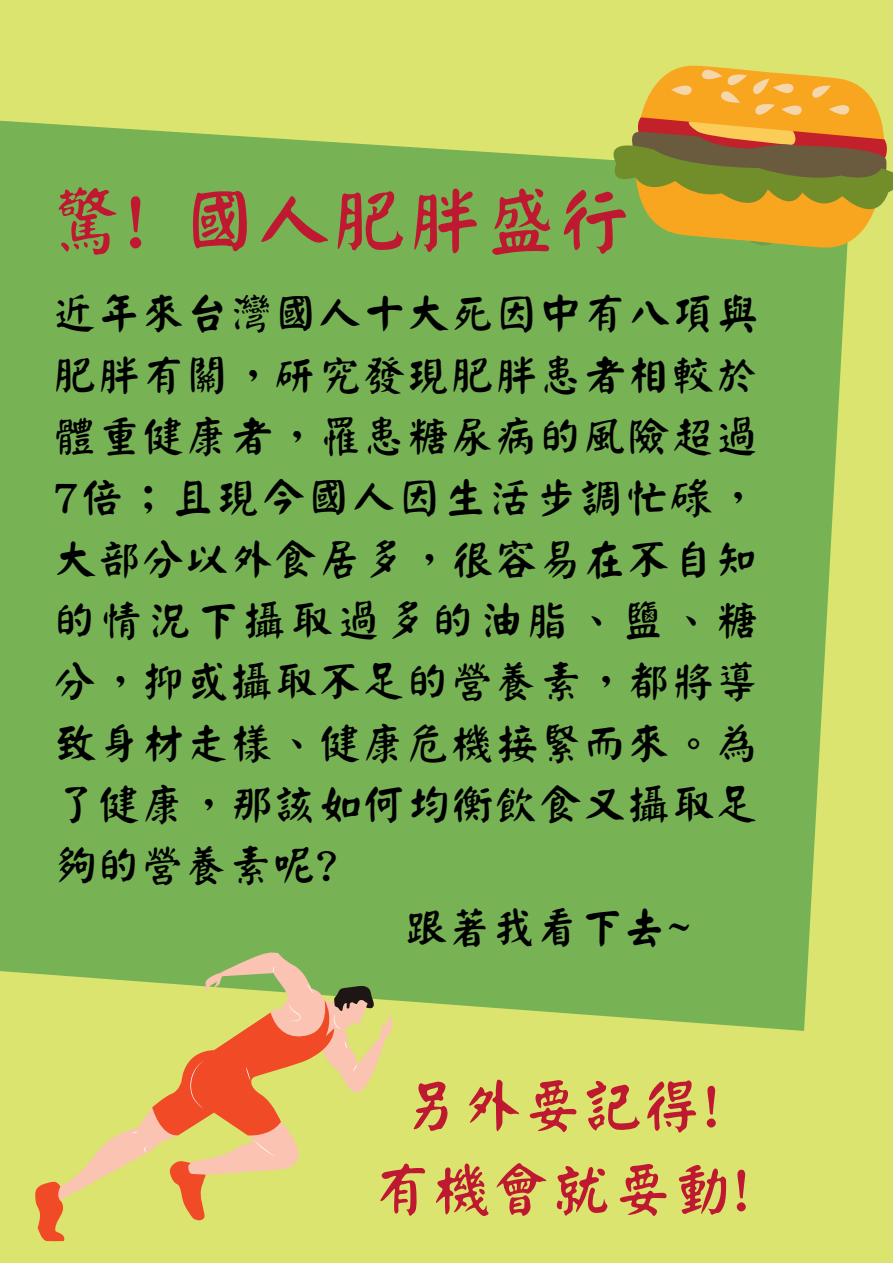
<style>
.page{position:relative;width:893px;height:1263px;background:#dbe46f}
.page>*{position:absolute;margin:0;border:0;box-sizing:border-box;transform-origin:0 0}
.t1{font:75px "Han Wang Yan Kai";color:#be1931}
.t2{font:60px "Han Wang Yan Kai";color:#be1931}
.t3{font:43.8px/61.3px "Han Wang Yan Kai";letter-spacing:.005em;color:#000;text-align:justify}
</style>
<div class="page">
<div style="left:0;top:121px;width:847px;height:910px;background:#77b255"></div>
<svg style="left:594px;top:65px;width:299px;height:188px"></svg>
<svg style="left:35px;top:950px;width:358px;height:291px"></svg>
<p class="t1" style="left:49px;top:185px;width:584px">驚! 國人肥胖盛行</p>
<p class="t3" style="left:53px;top:283px;width:707px">近年來台灣國人十大死因中有八項與肥胖有關，研究發現肥胖患者相較於體重健康者，罹患糖尿病的風險超過7倍；且現今國人因生活步調忙碌，大部分以外食居多，很容易在不自知的情況下攝取過多的油脂、鹽、糖分，抑或攝取不足的營養素，都將導致身材走樣、健康危機接緊而來。為了健康，那該如何均衡飲食又攝取足夠的營養素呢?</p>
<p class="t3" style="left:404px;top:897px;width:288px">跟著我看下去~</p>
<p class="t2" style="left:402px;top:1076px;width:318px">另外要記得!</p>
<p class="t2" style="left:372px;top:1160px;width:378px">有機會就要動!</p>
</div>
